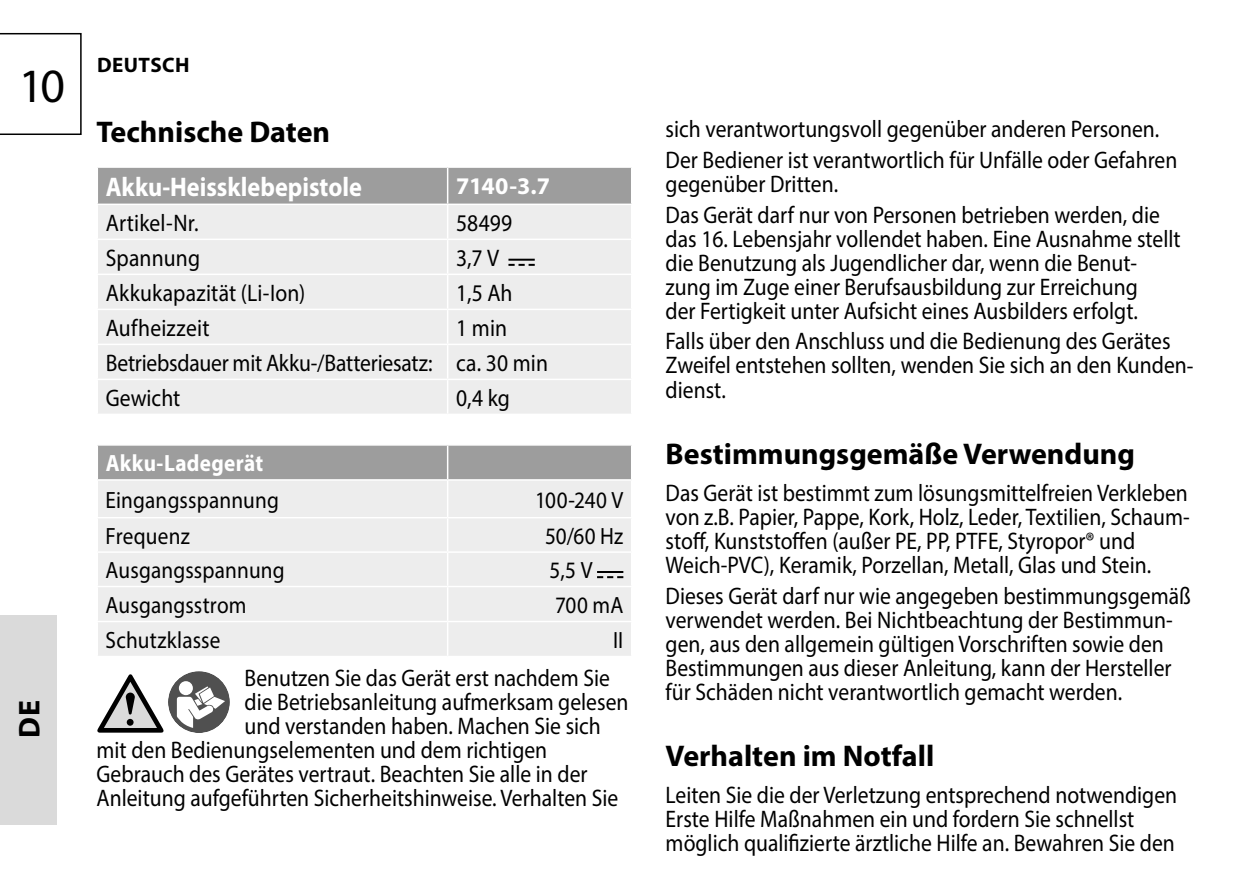
<style>
.page{position:relative;width:1259px;height:893px;background:#fff}
.page>*{position:absolute;margin:0;border:0;box-sizing:border-box;transform-origin:0 0}
.t1{font:48px "Myriad Pro";color:#000}
.t2{font:700 30px "Myriad Pro";color:#000}
.t3{font:700 27px "Myriad Pro";color:#fff;scale:.9 1}
.t4{font:24px/24px "Myriad Pro";color:#000;scale:.9 1}
.t5{font:700 24px "Myriad Pro";color:#fff}
.t6{font:23.7px "Myriad Pro";letter-spacing:.005em;color:#000;scale:.9 1}
.t7{font:700 23.7px "Myriad Pro";letter-spacing:.015em;color:#fff;scale:.9 1}
.t8{font:700 21px "Myriad Pro";letter-spacing:.02em;color:#000}
</style>
<div class="page">
<svg style="left:0;top:32px;width:82px;height:103px"></svg>
<div style="left:0;top:615px;width:57px;height:208px;background:#dadada"></div>
<div style="left:98px;top:168px;width:533px;height:36px;background:#9d9d9d"></div>
<div style="left:98px;top:205px;width:533px;height:209px;background:#ededed"></div>
<hr style="left:447px;top:168px;width:1px;height:36px;background:#fff">
<hr style="left:447px;top:205px;width:1px;height:34px;background:#fff">
<hr style="left:97px;top:239px;width:351px;height:1px;background:#fff">
<hr style="left:448px;top:239px;width:184px;height:1px;background:#fff">
<hr style="left:447px;top:240px;width:1px;height:34px;background:#fff">
<hr style="left:97px;top:274px;width:351px;height:1px;background:#fff">
<hr style="left:448px;top:274px;width:184px;height:1px;background:#fff">
<hr style="left:447px;top:275px;width:1px;height:34px;background:#fff">
<hr style="left:97px;top:309px;width:351px;height:1px;background:#fff">
<hr style="left:448px;top:309px;width:184px;height:1px;background:#fff">
<hr style="left:447px;top:310px;width:1px;height:34px;background:#fff">
<hr style="left:97px;top:344px;width:351px;height:1px;background:#fff">
<hr style="left:448px;top:344px;width:184px;height:1px;background:#fff">
<hr style="left:447px;top:345px;width:1px;height:34px;background:#fff">
<hr style="left:97px;top:379px;width:351px;height:1px;background:#fff">
<hr style="left:448px;top:379px;width:184px;height:1px;background:#fff">
<hr style="left:447px;top:380px;width:1px;height:34px;background:#fff">
<hr style="left:508px;top:259px;width:27px;height:2px;background:#000">
<svg style="left:508px;top:264px;width:27px;height:2px"></svg>
<div style="left:98px;top:446px;width:533px;height:33px;background:#9d9d9d"></div>
<div style="left:98px;top:481px;width:533px;height:175px;background:#ededed"></div>
<hr style="left:447px;top:446px;width:1px;height:33px;background:#fff">
<hr style="left:447px;top:481px;width:1px;height:36px;background:#fff">
<hr style="left:97px;top:517px;width:351px;height:1px;background:#fff">
<hr style="left:448px;top:517px;width:184px;height:1px;background:#fff">
<hr style="left:447px;top:518px;width:1px;height:33px;background:#fff">
<hr style="left:97px;top:551px;width:351px;height:2px;background:#fff">
<hr style="left:448px;top:551px;width:184px;height:2px;background:#fff">
<hr style="left:447px;top:553px;width:1px;height:33px;background:#fff">
<hr style="left:97px;top:586px;width:351px;height:1px;background:#fff">
<hr style="left:448px;top:586px;width:184px;height:1px;background:#fff">
<hr style="left:447px;top:587px;width:1px;height:34px;background:#fff">
<hr style="left:97px;top:621px;width:351px;height:1px;background:#fff">
<hr style="left:448px;top:621px;width:184px;height:1px;background:#fff">
<hr style="left:447px;top:622px;width:1px;height:34px;background:#fff">
<hr style="left:597px;top:571px;width:26px;height:2px;background:#000">
<svg style="left:597px;top:576px;width:26px;height:2px"></svg>
<div style="left:168px;top:671px;width:62px;height:62px;background:#505050;border-radius:50%"></div>
<div style="left:179px;top:681px;width:14px;height:14px;background:#fff;border-radius:50%"></div>
<svg style="left:177px;top:686px;width:48px;height:42px"></svg>
<svg style="left:97px;top:674px;width:66px;height:59px"></svg>
<div style="left:127px;top:719px;width:7px;height:7px;background:#000;border-radius:50%"></div>
<h1 class="t1" style="left:19px;top:56px;width:48px">10</h1>
<p class="t2" style="left:10px;top:738px;width:39px;rotate:-90deg">DD E</p>
<p class="t8" style="left:97px;top:52px;width:94px">DEUTSCH</p>
<p class="t2" style="left:97px;top:112px;width:235px">Technische Daten</p>
<p class="t3" style="left:106px;top:169px;width:286px">Akku-Heissklebepistole</p>
<p class="t5" style="left:456px;top:170px;width:96px">7140-3.7</p>
<p class="t4" style="left:106px;top:210px;width:105px">Artikel-Nr.</p>
<p class="t4" style="left:456px;top:210px;width:64px">58499</p>
<p class="t4" style="left:106px;top:245px;width:106px">Spannung</p>
<p class="t4" style="left:456px;top:245px;width:50px">3,7 V</p>
<p class="t4" style="left:106px;top:280px;width:223px">Akkukapazität (Li-Ion)</p>
<p class="t4" style="left:456px;top:280px;width:64px">1,5 Ah</p>
<p class="t4" style="left:106px;top:315px;width:117px">Aufheizzeit</p>
<p class="t4" style="left:106px;top:310px;width:493px;line-height:35.1px;text-indent:350px">1 min<br>Betriebsdauer mit Akku-/Batteriesatz: ca. 30 min<br>Gewicht</p>
<p class="t4" style="left:456px;top:385px;width:61px">0,4 kg</p>
<p class="t7" style="left:106px;top:448px;width:177px">Akku-Ladegerät</p>
<p class="t6" style="left:106px;top:485px;width:194px">Eingangsspannung</p>
<p class="t6" style="left:535px;top:485px;width:100px">100-240 V</p>
<p class="t6" style="left:106px;top:521px;width:95px">Frequenz</p>
<p class="t6" style="left:545px;top:521px;width:88px">50/60 Hz</p>
<p class="t6" style="left:106px;top:556px;width:201px">Ausgangsspannung</p>
<p class="t6" style="left:549px;top:556px;width:49px">5,5 V</p>
<p class="t6" style="left:106px;top:590px;width:158px">Ausgangsstrom</p>
<p class="t6" style="left:555px;top:590px;width:77px">700 mA</p>
<p class="t6" style="left:106px;top:625px;width:129px">Schutzklasse</p>
<p class="t6" style="left:613px;top:625px;width:13px">II</p>
<p class="t4" style="left:244px;top:666px;width:407px">Benutzen Sie das Gerät erst nachdem Sie</p>
<p class="t4" style="left:244px;top:690px;width:428px">die Betriebsanleitung aufmerksam gelesen</p>
<p class="t4" style="left:244px;top:714px;width:397px">und verstanden haben. Machen Sie sich</p>
<p class="t4" style="left:97px;top:738px;width:502px">mit den Bedienungselementen und dem richtigen</p>
<p class="t4" style="left:97px;top:762px;width:547px">Gebrauch des Gerätes vertraut. Beachten Sie alle in der</p>
<p class="t4" style="left:97px;top:786px;width:581px">Anleitung aufgeführten Sicherheitshinweise. Verhalten Sie</p>
<p class="t4" style="left:665px;top:113px;width:570px;line-height:30.9px">sich verantwortungsvoll gegenüber anderen Personen.<br>Der Bediener ist verantwortlich für Unfälle oder Gefahren</p>
<p class="t4" style="left:665px;top:168px;width:551px;line-height:30.9px">gegenüber Dritten.<br>Das Gerät darf nur von Personen betrieben werden, die</p>
<p class="t4" style="left:665px;top:226px;width:574px">das 16. Lebensjahr vollendet haben. Eine Ausnahme stellt die Benutzung als Jugendlicher dar, wenn die Benut&shy;zung im Zuge einer Berufsausbildung zur Erreichung<br>der Fertigkeit unter Aufsicht eines Ausbilders erfolgt.</p>
<p class="t4" style="left:665px;top:329px;width:588px">Falls über den Anschluss und die Bedienung des Gerätes<br>Zweifel entstehen sollten, wenden Sie sich an den Kunden&shy;dienst.</p>
<p class="t2" style="left:665px;top:434px;width:471px">Bestimmungsgemäße Verwendung</p>
<p class="t4" style="left:665px;top:480px;width:584px">Das Gerät ist bestimmt zum lösungsmittelfreien Verkleben von z.B. Papier, Pappe, Kork, Holz, Leder, Textilien, Schaum&shy;stoff, Kunststoffen (außer PE, PP, PTFE, Styropor® und Weich-PVC), Keramik, Porzellan, Metall, Glas und Stein.</p>
<p class="t4" style="left:665px;top:583px;width:585px">Dieses Gerät darf nur wie angegeben bestimmungsgemäß verwendet werden. Bei Nichtbeachtung der Bestimmun&shy;gen, aus den allgemein gültigen Vorschriften sowie den Bestimmungen aus dieser Anleitung, kann der Hersteller für Schäden nicht verantwortlich gemacht werden.</p>
<p class="t2" style="left:665px;top:736px;width:270px">Verhalten im Notfall</p>
<p class="t4" style="left:665px;top:782px;width:570px">Leiten Sie die der Verletzung entsprechend notwendigen<br>Erste Hilfe Maßnahmen ein und fordern Sie schnellst möglich qualifizierte ärztliche Hilfe an. Bewahren Sie den</p>
</div>
